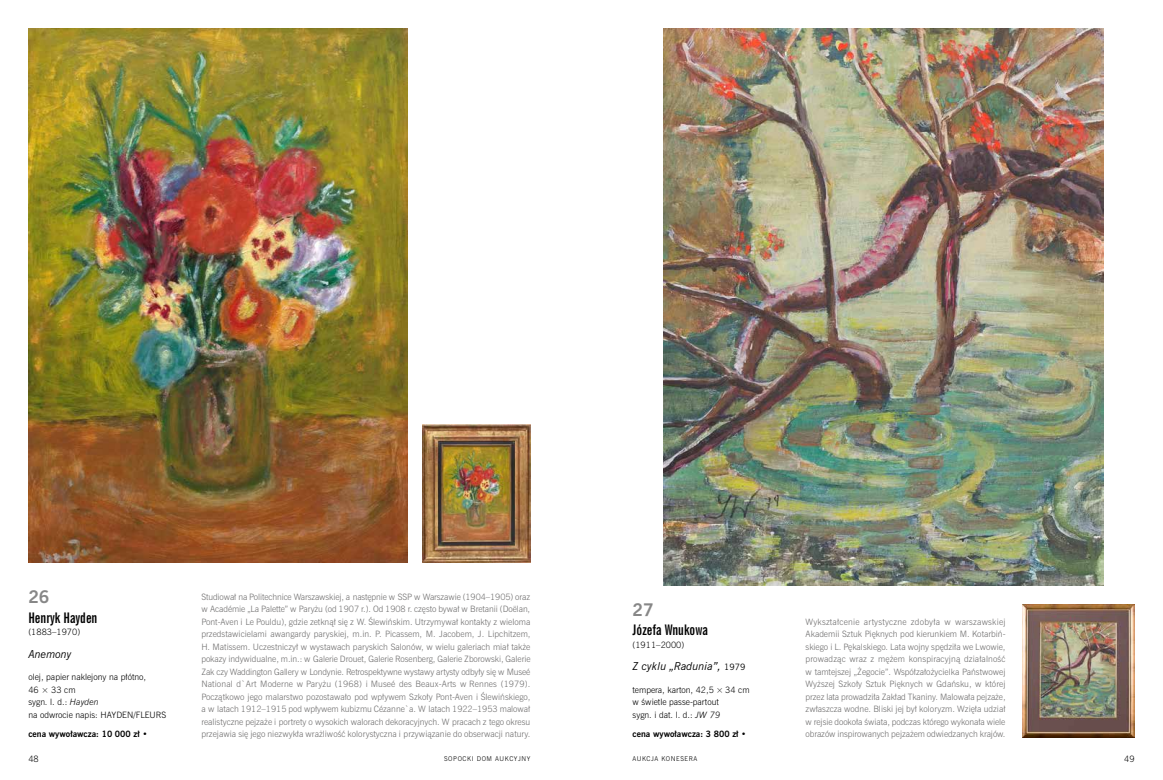
<style>
.page{position:relative;width:1163px;height:780px;background:#fff}
.page>*{position:absolute;margin:0;border:0;box-sizing:border-box;transform-origin:0 0}
.t1{font:700 16px "News Goth PL";color:#878787}
.t2{font:700 13px "News Goth X Cn PL";color:#000}
.t3{font:italic 10px "News Goth PL";color:#000}
.t4{font:8px/12.5px "News Goth Lt PL";letter-spacing:-.005em;color:#706f6f;text-align:justify}
.t5{font:8px/12.5px "News Goth Lt PL";color:#000}
.t6{font:700 8px "News Goth PL";color:#000}
.t7{font:6px "News Goth Lt PL";letter-spacing:.1em;color:#000}
.s1{font-style:italic}
.s2{font-style:normal;font-size:8px}
</style>
<div class="page">
<img style="left:28px;top:28px;width:379px;height:534px">
<img style="left:663px;top:28px;width:440px;height:557px">
<img style="left:423px;top:425px;width:107px;height:137px">
<img style="left:1022px;top:604px;width:112px;height:133px">
<h1 class="t1" style="left:28px;top:586px;width:23px">26</h1>
<h2 class="t2" style="left:28px;top:609px;width:70px">Henryk Hayden</h2>
<p class="t5" style="left:28px;top:626px;width:53px">(1883–1970)</p>
<p class="t3" style="left:28px;top:647px;width:45px">Anemony</p>
<p class="t5" style="left:28px;top:671px;width:139px">olej, papier naklejony na płótno,<br>46 × 33 cm<br>sygn. l. d.: <span class="s1">Hayden<br></span>na odwrocie napis: HAYDEN/FLEURS</p>
<p class="t6" style="left:28px;top:729px;width:121px">cena wywoławcza: 10 000 zł •</p>
<p class="t4" style="left:201px;top:590px;width:330px">Studiował na Politechnice Warszawskiej, a następnie w SSP w Warszawie (1904–1905) oraz w Académie „La Palette” w Paryżu (od 1907 r.). Od 1908 r. często bywał w Bretanii (Doëlan, Pont-Aven i Le Pouldu), gdzie zetknął się z W. Ślewińskim. Utrzymywał kontakty z wieloma przedstawicielami awangardy paryskiej, m.in. P. Picassem, M. Jacobem, J. Lipchitzem, H. Matissem. Uczestniczył w wystawach paryskich Salonów, w wielu galeriach miał także pokazy indywidualne, m.in.: w Galerie Drouet, Galerie Rosenberg, Galerie Zborowski, Galerie Zak czy Waddington Gallery w Londynie. Retrospektywne wystawy artysty odbyły się w Museé National d`Art Moderne w Paryżu (1968) i Museé des Beaux-Arts w Rennes (1979).<br>Początkowo jego malarstwo pozostawało pod wpływem Szkoły Pont-Aven i Ślewińskiego, a w latach 1912–1915 pod wpływem kubizmu Cézanne`a. W latach 1922–1953 malował realistyczne pejzaże i portrety o wysokich walorach dekoracyjnych. W pracach z tego okresu przejawia się jego niezwykła wrażliwość kolorystyczna i przywiązanie do obserwacji natury.</p>
<h1 class="t1" style="left:632px;top:599px;width:23px">27</h1>
<h2 class="t2" style="left:632px;top:621px;width:77px">Józefa Wnukowa</h2>
<p class="t5" style="left:632px;top:638px;width:53px">(1911–2000)</p>
<p class="t3" style="left:632px;top:659px;width:114px">Z cyklu „Radunia”, <span class="s2">1979</span></p>
<p class="t5" style="left:632px;top:683px;width:118px">tempera, karton, 42,5 × 34 cm w świetle passe-partout<br>sygn. i dat. l. d.: <span class="s1">JW 79</span></p>
<p class="t6" style="left:632px;top:728px;width:115px">cena wywoławcza: 3 800 zł •</p>
<p class="t4" style="left:805px;top:615px;width:201px">Wykształcenie artystyczne zdobyła w warszawskiej Akademii Sztuk Pięknych pod kierunkiem M. Kotarbiń&shy;skiego i L. Pękalskiego. Lata wojny spędziła we Lwowie, prowadząc wraz z mężem konspiracyjną działalność w tamtejszej „Żegocie”. Współzałożycielka Państwowej Wyższej Szkoły Sztuk Pięknych w Gdańsku, w której przez lata prowadziła Zakład Tkaniny. Malowała pejzaże, zwłaszcza wodne. Bliski jej był koloryzm. Wzięła udział w rejsie dookoła świata, podczas którego wykonała wiele obrazów inspirowanych pejzażem odwiedzanych krajów.</p>
<p class="t5" style="left:28px;top:752px;width:12px">48</p>
<p class="t7" style="left:444px;top:754px;width:88px">sopocki dom aukcyjny</p>
<p class="t7" style="left:632px;top:754px;width:6px">AUKCJA</p>
<p class="t7" style="left:661px;top:754px;width:6px">KON</p>
<p class="t7" style="left:676px;top:754px;width:22px">ESERA</p>
<p class="t5" style="left:1123px;top:752px;width:12px">49</p>
</div>
